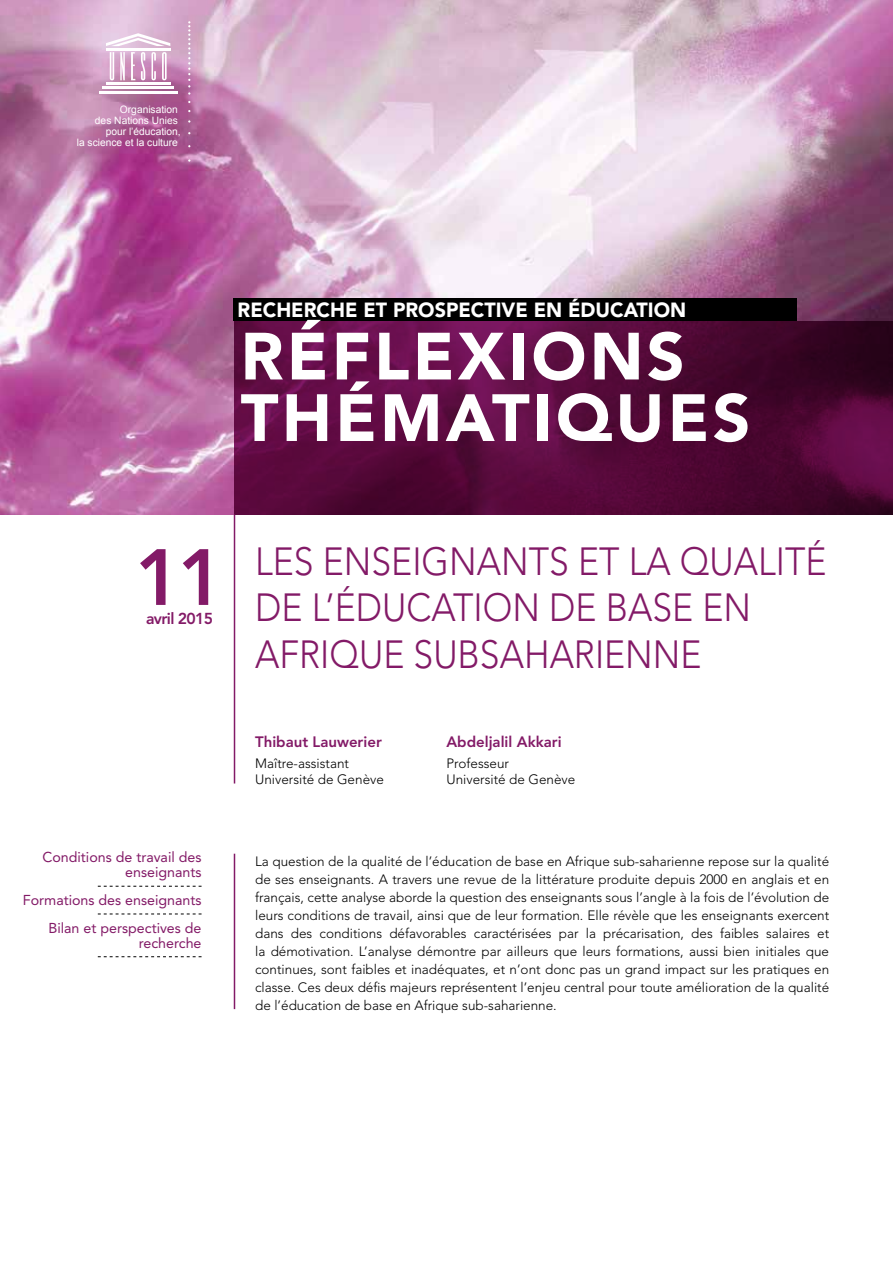
<style>
.page{position:relative;width:893px;height:1263px;background:#fff}
.page>*{position:absolute;margin:0;border:0;box-sizing:border-box;transform-origin:0 0}
.t1{font:800 78.75px "Avenir LT Std";color:#831a67}
.t2{font:900 66px/61.5px "Avenir LT Std";letter-spacing:.05em;color:#fff}
.t3{font:300 39px/46.8px "Avenir LT Std";color:#831a67;scale:.91 1}
.t4{font:900 20.4px "Avenir LT Std";color:#fff}
.t5{font:800 15.75px "Avenir LT Std";letter-spacing:-.04em;color:#831a67}
.t6{font:800 15px "Avenir LT Std";color:#831a67}
.t7{font:14.25px/15px "Avenir LT Std";color:#831a67;text-align:right}
.t8{font:300 13.5px/18px "Avenir LT Std";color:#000}
.t9{font:10.2px/11.1px "Arial";color:#fff;text-align:right}
</style>
<div class="page">
<img style="left:0;top:0;width:893px;height:514px">
<svg style="left:234px;top:321px;width:659px;height:193px;background:#55093b"></svg>
<div style="left:234px;top:298px;width:563px;height:23px;background:#000"></div>
<hr style="left:234px;top:514px;width:1px;height:269px;background:#831a67">
<svg style="left:188px;top:21px;width:2px;height:74px"></svg>
<hr style="left:106px;top:82px;width:64px;height:2px;background:#fff">
<hr style="left:102px;top:86px;width:72px;height:3px;background:#fff">
<hr style="left:99px;top:91px;width:78px;height:3px;background:#fff">
<hr style="left:106px;top:48px;width:64px;height:2px;background:#fff">
<svg style="left:106px;top:33px;width:64px;height:13px"></svg>
<svg style="left:110px;top:52px;width:4px;height:28px"></svg>
<svg style="left:120px;top:52px;width:5px;height:28px"></svg>
<svg style="left:131px;top:52px;width:4px;height:28px"></svg>
<svg style="left:151px;top:52px;width:5px;height:28px"></svg>
<svg style="left:162px;top:52px;width:5px;height:28px"></svg>
<svg style="left:141px;top:52px;width:4px;height:28px"></svg>
<svg style="left:98px;top:886px;width:104px;height:1px"></svg>
<svg style="left:98px;top:913px;width:104px;height:1px"></svg>
<svg style="left:98px;top:956px;width:104px;height:1px"></svg>
<hr style="left:234px;top:854px;width:1px;height:155px;background:#831a67">
<p class="t9" style="left:77px;top:104px;width:105px">Organisation<br>des Nations Unies pour l’éducation,<br>la science et la culture</p>
<h3 class="t4" style="left:238px;top:298px;width:450px">RECHERCHE ET PROSPECTIVE EN ÉDUCATION</h3>
<h2 class="t2" style="left:241px;top:325px;width:511px">RÉFLEXIONS<br>THÉMATIQUES</h2>
<h1 class="t1" style="left:135px;top:531px;width:91px">11</h1>
<p class="t5" style="left:146px;top:609px;width:69px">avril 2015</p>
<p class="t7" style="left:42px;top:850px;width:161px">Conditions de travail des enseignants</p>
<p class="t7" style="left:23px;top:886px;width:180px;line-height:27.8px">Formations des enseignants<br>Bilan et perspectives de</p>
<p class="t7" style="left:139px;top:935px;width:64px">recherche</p>
<h3 class="t3" style="left:255px;top:538px;width:629px">LES ENSEIGNANTS ET LA QUALITÉ<br>DE L’ÉDUCATION DE BASE EN<br>AFRIQUE SUBSAHARIENNE</h3>
<p class="t6" style="left:255px;top:733px;width:128px">Thibaut Lauwerier</p>
<p class="t8" style="left:255px;top:755px;width:130px;line-height:16.5px">Maître-assistant<br>Université de Genève</p>
<p class="t6" style="left:446px;top:733px;width:117px">Abdeljalil Akkari</p>
<p class="t8" style="left:446px;top:755px;width:130px;line-height:16.5px">Professeur<br>Université de Genève</p>
<p class="t8" style="left:255px;top:852px;width:576px;text-align:justify">La question de la qualité de l’éducation de base en Afrique sub-saharienne repose sur la qualité de ses enseignants. A travers une revue de la littérature produite depuis 2000 en anglais et en français, cette analyse aborde la question des enseignants sous l’angle à la fois de l’évolution de leurs conditions de travail, ainsi que de leur formation. Elle révèle que les enseignants exercent dans des conditions défavorables caractérisées par la précarisation, des faibles salaires et la démotivation. L’analyse démontre par ailleurs que leurs formations, aussi bien initiales que continues, sont faibles et inadéquates, et n’ont donc pas un grand impact sur les pratiques en classe. Ces deux défis majeurs représentent l’enjeu central pour toute amélioration de la qualité de l’éducation de base en Afrique sub-saharienne.</p>
</div>
